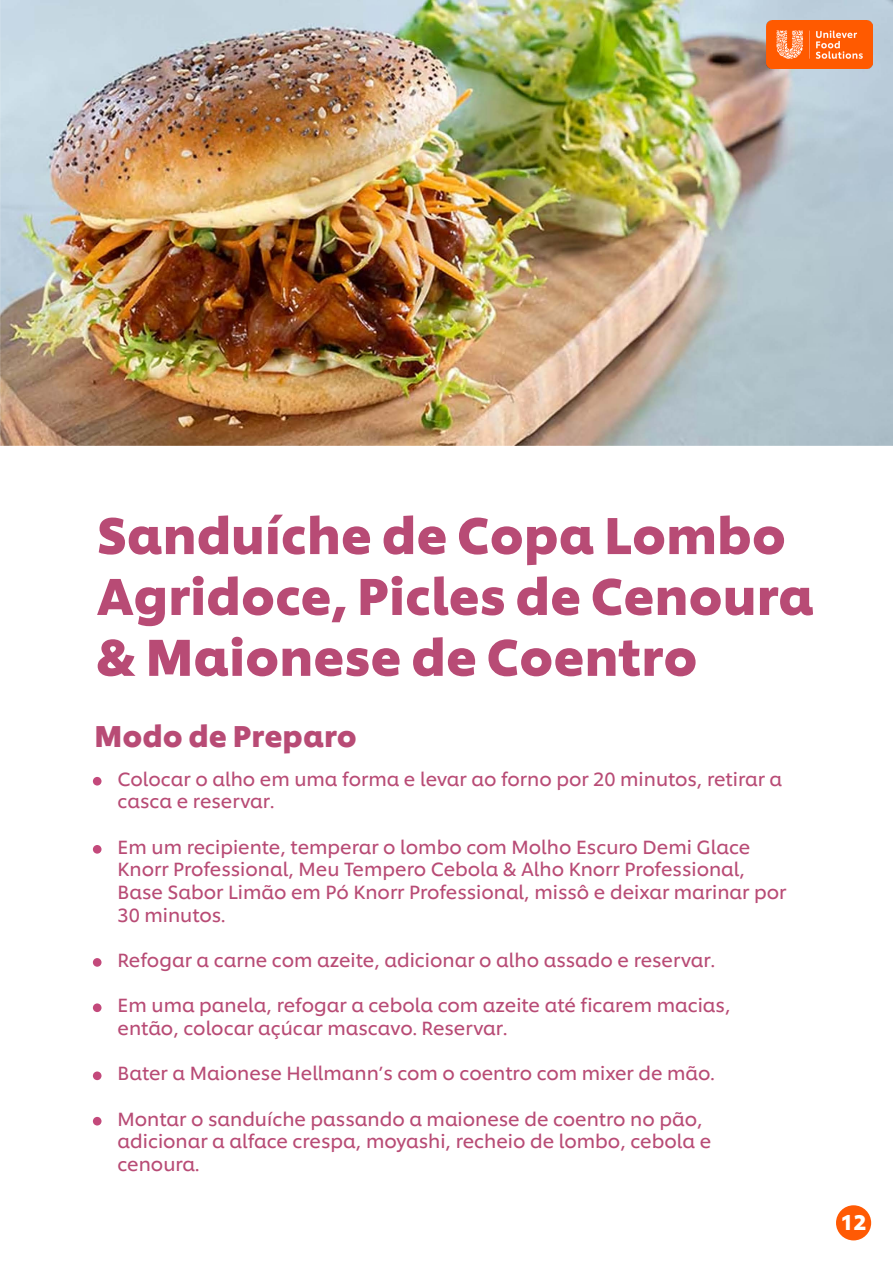
<style>
.page{position:relative;width:893px;height:1263px;background:#fff}
.page>*{position:absolute;margin:0;border:0;box-sizing:border-box;transform-origin:0 0}
.t1{font:700 50.7px/60.9px "Unilever Shilling";color:#b84b75}
.t2{font:700 29.7px "Unilever Shilling";color:#b84b75}
.t3{font:700 21px "Unilever Shilling";color:#fff}
.t4{font:18.9px/22.6px "Unilever Shilling";color:#b84b75}
</style>
<div class="page">
<img style="left:0;top:0;width:893px;height:445px">
<div style="left:93px;top:777px;width:9px;height:8px;background:#c3497b;border-radius:50%"></div>
<div style="left:93px;top:845px;width:9px;height:9px;background:#c3497b;border-radius:50%"></div>
<div style="left:93px;top:1003px;width:9px;height:9px;background:#c3497b;border-radius:50%"></div>
<div style="left:93px;top:958px;width:9px;height:9px;background:#c3497b;border-radius:50%"></div>
<div style="left:93px;top:1071px;width:9px;height:9px;background:#c3497b;border-radius:50%"></div>
<div style="left:93px;top:1117px;width:9px;height:8px;background:#c3497b;border-radius:50%"></div>
<div style="left:836px;top:1205px;width:35px;height:35px;background:#ff5a04;border-radius:50%"></div>
<img style="left:766px;top:21px;width:106px;height:48px">
<h1 class="t1" style="left:97px;top:500px;width:719px">Sanduíche de Copa Lombo<br>Agridoce, Picles de Cenoura &amp; Maionese de Coentro</h1>
<h2 class="t2" style="left:95px;top:712px;width:264px">Modo de Preparo</h2>
<p class="t4" style="left:118px;top:766px;width:666px">Colocar o alho em uma forma e levar ao forno por 20 minutos, retirar a casca e reservar.</p>
<p class="t4" style="left:118px;top:834px;width:670px">Em um recipiente, temperar o lombo com Molho Escuro Demi Glace Knorr Professional, Meu Tempero Cebola &amp; Alho Knorr Professional, Base Sabor Limão em Pó Knorr Professional, missô e deixar marinar por 30 minutos.</p>
<p class="t4" style="left:118px;top:947px;width:599px">Refogar a carne com azeite, adicionar o alho assado e reservar.</p>
<p class="t4" style="left:118px;top:992px;width:615px">Em uma panela, refogar a cebola com azeite até ficarem macias, então, colocar açúcar mascavo. Reservar.</p>
<p class="t4" style="left:118px;top:1060px;width:599px">Bater a Maionese Hellmann’s com o coentro com mixer de mão.</p>
<p class="t4" style="left:118px;top:1106px;width:595px">Montar o sanduíche passando a maionese de coentro no pão, adicionar a alface crespa, moyashi, recheio de lombo, cebola e cenoura.</p>
<p class="t3" style="left:841px;top:1206px;width:27px">12</p>
</div>
